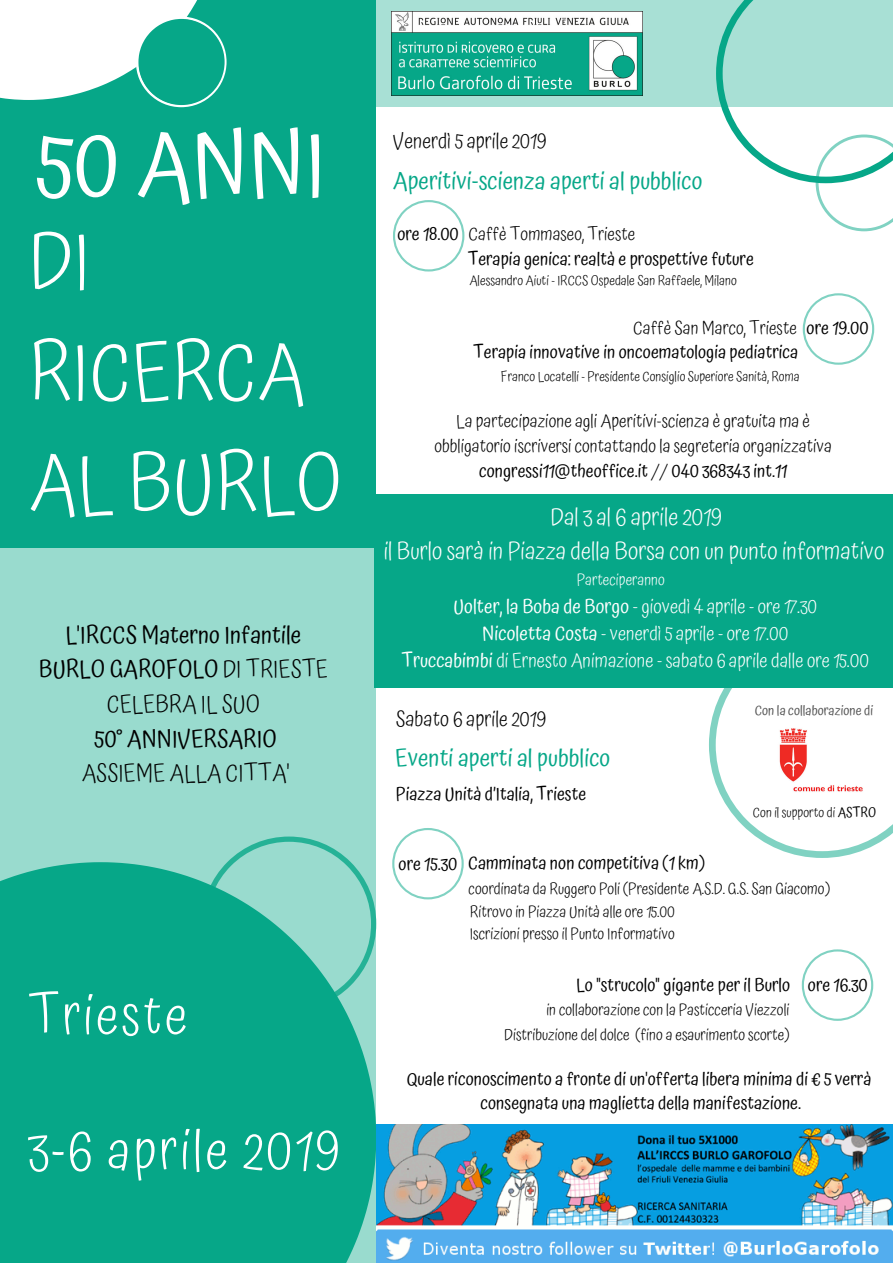
<style>
.page{position:relative;width:893px;height:1263px;background:#fff}
.page>*{position:absolute;margin:0;border:0;box-sizing:border-box;transform-origin:0 0}
.t1{font:90.07px "Atma";color:#fff}
.t2{font:300 78.97px/110.6px "Atma";color:#fff}
.t3{font:300 54px "Atma";letter-spacing:.05em;color:#fff}
.t4{font:24px/34.7px "Atma";color:#000;text-align:center}
.t5{font:300 24px/33.2px "Atma";color:#fff;text-align:center}
.t6{font:24px "Atma";color:#06a788}
.t7{font:300 24px "Atma";color:#000}
.t8{font:300 21px "Atma";color:#000}
.t9{font:300 19.5px/27px "Atma";color:#fff;text-align:center}
.t10{font:18px/24.8px "Atma";color:#000}
.t11{font:300 18px/25px "Atma";color:#000;text-align:center}
.t12{font:300 15.75px/22px "Atma";color:#000}
.t13{font:300 15.75px "Atma";color:#fff}
.t14{font:300 13.5px "Atma";color:#000}
.t15{font:13.5px "Atma";color:#545454}
.s1{font-weight:300}
.s2{font-weight:400}
</style>
<div class="page">
<div style="left:0;top:0;width:376px;height:1263px;background:#99dbce"></div>
<div style="left:0;top:0;width:893px;height:106px;background:#a8e0d5"></div>
<img style="left:392px;top:11px;width:251px;height:84px">
<svg style="left:716px;top:0;width:177px;height:231px"></svg>
<svg style="left:227px;top:836px;width:124px;height:26px"></svg>
<svg style="left:0;top:862px;width:376px;height:401px;background:#16ac90"></svg>
<div style="left:0;top:0;width:375px;height:548px;background:#06a788"></div>
<svg style="left:0;top:0;width:226px;height:107px"></svg>
<svg style="left:393px;top:200px;width:71px;height:71px"></svg>
<svg style="left:802px;top:293px;width:72px;height:72px"></svg>
<svg style="left:392px;top:828px;width:72px;height:71px"></svg>
<svg style="left:802px;top:949px;width:71px;height:72px"></svg>
<img style="left:376px;top:1124px;width:517px;height:139px">
<svg style="left:709px;top:687px;width:184px;height:171px"></svg>
<img style="left:768px;top:722px;width:106px;height:76px">
<div style="left:374px;top:494px;width:519px;height:193px;background:#06a788"></div>
<h1 class="t1" style="left:36px;top:112px;width:291px">50 ANNI</h1>
<h2 class="t2" style="left:29px;top:206px;width:315px">DI<br>RICERCA<br>AL BURLO</h2>
<h3 class="t4" style="left:39px;top:617px;width:291px">L'IRCCS Materno Infantile<br>BURLO GAROFOLO <span class="s1">DI TRIESTE<br>CELEBRA IL SUO</span></h3>
<h3 class="t4" style="left:95px;top:721px;width:184px">50° ANNIVERSARIO</h3>
<h3 class="t7" style="left:82px;top:759px;width:209px">ASSIEME ALLA CITTA'</h3>
<h3 class="t3" style="left:28px;top:984px;width:161px">Trieste</h3>
<h3 class="t3" style="left:28px;top:1118px;width:313px">3-6 aprile 2019</h3>
<p class="t8" style="left:393px;top:128px;width:155px">Venerdì 5 aprile 2019</p>
<h3 class="t6" style="left:393px;top:166px;width:311px">Aperitivi-scienza aperti al pubblico</h3>
<p class="t10" style="left:468px;top:221px;width:288px;text-indent:-70px">ore 18.00 <span class="s1">Caffè Tommaseo, Trieste<br></span>Terapia genica: realtà e prospettive future</p>
<p class="t14" style="left:469px;top:273px;width:269px">Alessandro Aiuti - IRCCS Ospedale San Raffaele, Milano</p>
<p class="t10" style="left:473px;top:315px;width:397px;text-indent:160px"><span class="s1">Caffè San Marco, Trieste</span> ore 19.00<br>Terapia innovative in oncoematologia pediatrica</p>
<p class="t14" style="left:501px;top:368px;width:300px">Franco Locatelli - Presidente Consiglio Superiore Sanità, Roma</p>
<p class="t11" style="left:434px;top:408px;width:399px">La partecipazione agli Aperitivi-scienza è gratuita ma è obbligatorio iscriversi contattando la segreteria organizzativa <span class="s2">congressi11@theoffice.it</span> // <span class="s2">040 368343 int.11</span></p>
<h3 class="t5" style="left:384px;top:500px;width:502px">Dal 3 al 6 aprile 2019<br>il Burlo sarà in Piazza della Borsa con un punto informativo</h3>
<p class="t9" style="left:401px;top:593px;width:469px"><span class="s2">Uolter, la Boba de Borgo</span> - giovedì 4 aprile - ore 17.30<br><span class="s2">Nicoletta Costa</span> - venerdì 5 aprile - ore 17.00<br><span class="s2">Truccabimbi</span> di Ernesto Animazione - sabato 6 aprile dalle ore 15.00</p>
<p class="t13" style="left:577px;top:571px;width:90px">Parteciperanno</p>
<p class="t8" style="left:396px;top:706px;width:152px">Sabato 6 aprile 2019</p>
<h3 class="t6" style="left:395px;top:743px;width:217px">Eventi aperti al pubblico</h3>
<p class="t10" style="left:396px;top:781px;width:192px">Piazza Unità d’Italia, Trieste</p>
<p class="t10" style="left:398px;top:850px;width:308px">ore 15.30 Camminata non competitiva (1 km)</p>
<p class="t15" style="left:754px;top:702px;width:120px">Con la collaborazione di</p>
<p class="t14" style="left:753px;top:804px;width:125px">Con il supporto di <span class="s2">ASTRO</span></p>
<p class="t12" style="left:468px;top:877px;width:363px">coordinata da Ruggero Poli (Presidente A.S.D. G.S. San Giacomo)</p>
<p class="t12" style="left:470px;top:900px;width:207px">Ritrovo in Piazza Unità alle ore 15.00<br>Iscrizioni presso il Punto Informativo</p>
<p class="t10" style="left:576px;top:972px;width:293px">Lo "strucolo" gigante per il Burlo ore 16.30</p>
<p class="t12" style="left:546px;top:999px;width:245px">in collaborazione con la Pasticceria Viezzoli</p>
<p class="t12" style="left:504px;top:1023px;width:287px">Distribuzione del dolce (fino a esaurimento scorte)</p>
<p class="t10" style="left:407px;top:1066px;width:466px;text-align:center">Quale riconoscimento a fronte di un'offerta libera minima di € 5 verrà consegnata una maglietta della manifestazione.</p>
</div>
